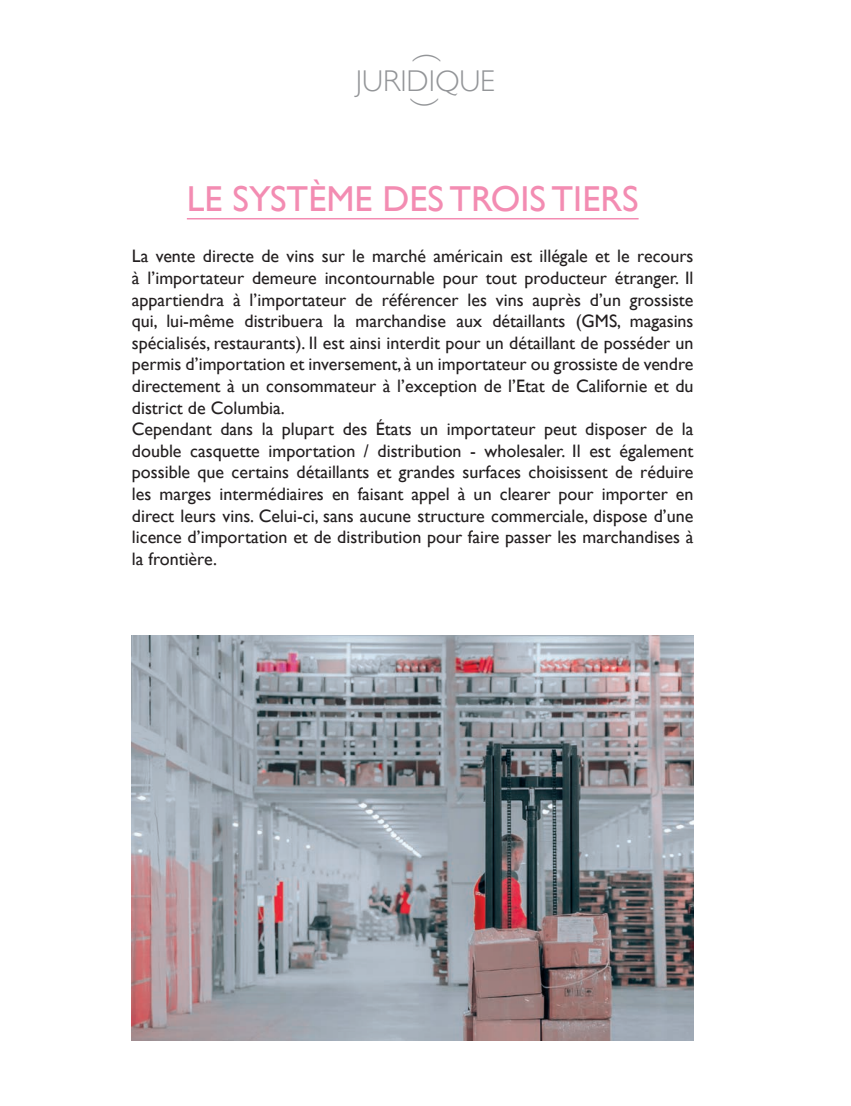
<style>
.page{position:relative;width:851px;height:1106px;background:#fff}
.page>*{position:absolute;margin:0;border:0;box-sizing:border-box;transform-origin:0 0}
.t1{font:36px "Gill Sans";color:#f38cb2}
.t2{font:300 30px/25.5px "Gill Sans";color:#939598;text-align:center}
.t3{font:18px/21.6px "Gill Sans";color:#231f20}
</style>
<div class="page">
<hr style="left:187px;top:218px;width:451px;height:1px;background:#f38cb2">
<img style="left:132px;top:635px;width:561px;height:405px">
<h2 class="t2" style="left:356px;top:41px;width:140px">︵<br>JURIDIQUE</h2>
<h2 class="t2" style="left:420px;top:85px;width:29px">︶</h2>
<h1 class="t1" style="left:187px;top:178px;width:453px">LE SYSTÈME DES TROIS TIERS</h1>
<p class="t3" style="left:132px;top:245px;width:563px">La vente directe de vins sur le marché américain est illégale et le recours à l’importateur demeure incontournable pour tout producteur étranger. Il appartiendra à l’importateur de référencer les vins auprès d’un grossiste qui, lui-même distribuera la marchandise aux détaillants (GMS, magasins spécialisés, restaurants). Il est ainsi interdit pour un détaillant de posséder un permis d’importation et inversement, à un importateur ou grossiste de vendre directement à un consommateur à l’exception de l’Etat de Californie et du district de Columbia.<br>Cependant dans la plupart des États un importateur peut disposer de la double casquette importation / distribution - wholesaler. Il est également possible que certains détaillants et grandes surfaces choisissent de réduire les marges intermédiaires en faisant appel à un clearer pour importer en direct leurs vins. Celui-ci, sans aucune structure commerciale, dispose d’une licence d’importation et de distribution pour faire passer les marchandises à la frontière.</p>
</div>
